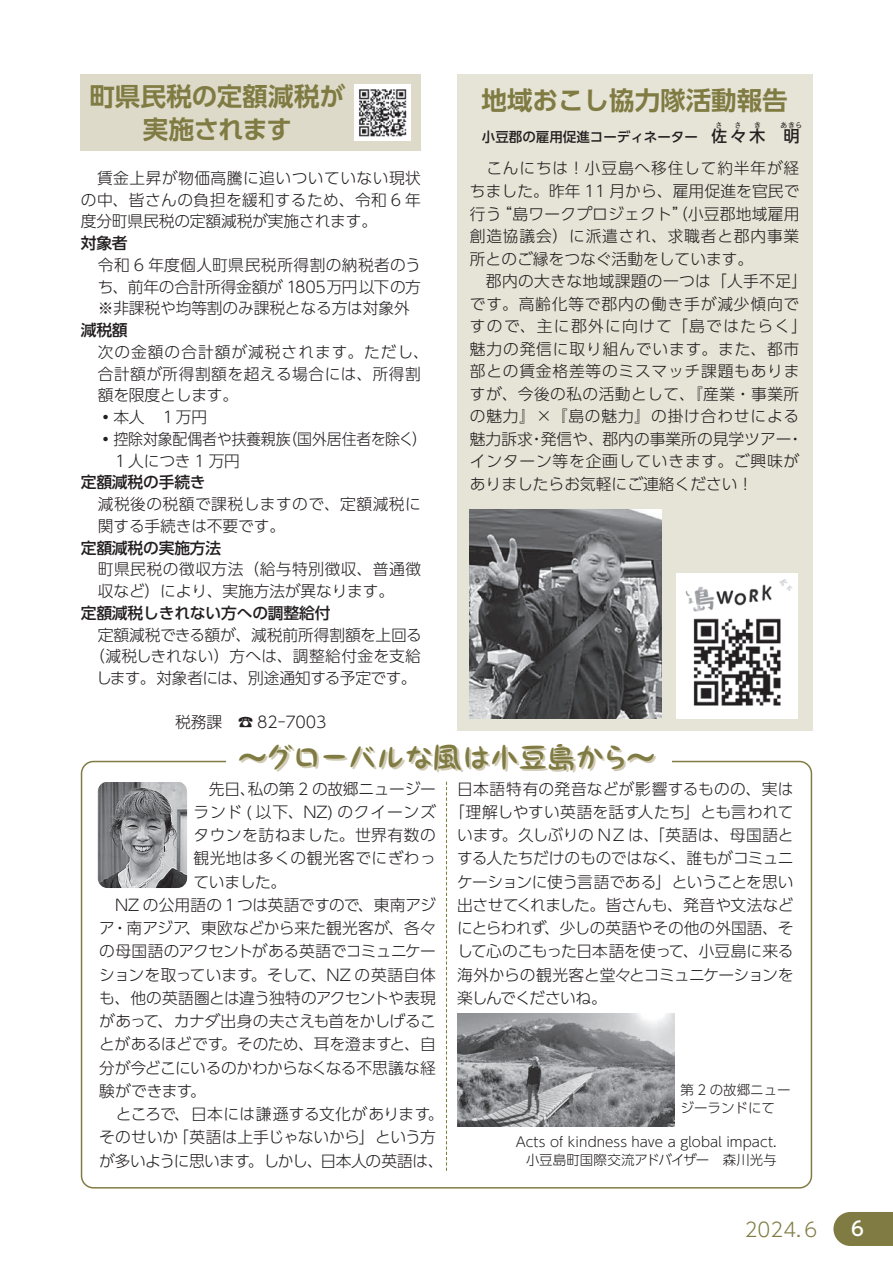
<style>
.page{position:relative;width:893px;height:1263px;background:#fff}
.page>*{position:absolute;margin:0;border:0;box-sizing:border-box;transform-origin:0 0}
.t1{font:700 28.5px "Ro Pokkru Std";color:#7f7b42}
.t2{font:700 25.5px/33px "UD Shin Go Pro De";color:#7f7b42;text-align:center}
.t3{font:300 19.5px "UD Shin Go Pro";color:#7f7b42}
.t4{font:500 19.5px "UD Shin Go Pro";color:#fff}
.t5{font:300 15.75px/21.8px "UD Shin Go Pro";color:#231f20}
.t6{font:300 15.75px/21.8px "UD Shin Go Pro";letter-spacing:.03em;color:#231f20}
.t7{font:300 15.75px/23.2px "UD Shin Go Pro";letter-spacing:-.035em;color:#231f20}
.t8{font:300 15.75px "UD Shin Go Pro";letter-spacing:.05em;color:#231f20}
.t9{font:300 15.75px "UD Shin Go Pro";letter-spacing:-.025em;color:#231f20}
.t10{font:500 15.75px "UD Shin Go Pro";letter-spacing:-.01em;color:#231f20}
.t11{font:300 15.75px "UD Shin Go Pro";letter-spacing:-.02em;color:#231f20}
.t12{font:300 15.75px "UD Shin Go Pro";letter-spacing:-.04em;color:#231f20}
.t13{font:300 15.75px "UD Shin Go Pro";letter-spacing:.02em;color:#231f20}
.t14{font:300 15.75px "UD Shin Go Pro";letter-spacing:.025em;color:#231f20}
.t15{font:300 15.75px "UD Shin Go Pro";letter-spacing:.085em;color:#231f20}
.t16{font:300 15.75px "UD Shin Go Pro";letter-spacing:.055em;color:#231f20}
.t17{font:300 15.75px "UD Shin Go Pro";letter-spacing:.06em;color:#231f20}
.t18{font:300 15.75px "UD Shin Go Pro";letter-spacing:-.03em;color:#231f20}
.t19{font:300 15.75px "UD Shin Go Pro";color:#231f20;scale:.95 1}
.t20{font:300 13.5px/18px "UD Shin Go Pro";color:#231f20;text-align:right}
.t21{font:500 13.5px "UD Shin Go Pro";color:#231f20}
.t22{font:500 7.5px "UD Shin Go Pro";color:#231f20}
.s1{color:#d1cbb5}
</style>
<div class="page">
<svg style="left:446px;top:782px;width:1px;height:389px"></svg>
<div style="left:457px;top:74px;width:355px;height:657px;background:#e6e3d7"></div>
<svg style="left:833px;top:1212px;width:60px;height:34px;background:#87844f"></svg>
<div style="left:81px;top:74px;width:340px;height:77px;background:#dedaca"></div>
<img style="left:98px;top:782px;width:89px;height:106px">
<img style="left:470px;top:510px;width:191px;height:208px">
<img style="left:457px;top:1014px;width:217px;height:112px">
<img style="left:676px;top:573px;width:121px;height:145px">
<img style="left:354px;top:85px;width:56px;height:56px">
<h2 class="t2" style="left:90px;top:79px;width:257px">町県民税の定額減税が実施されます</h2>
<p class="t5" style="left:81px;top:166px;width:342px;text-align:justify">　賃金上昇が物価高騰に追いついていない現状の中、皆さんの負担を緩和するため、令和 6 年度分町県民税の定額減税が実施されます。</p>
<p class="t10" style="left:81px;top:230px;width:48px">対象者</p>
<p class="t5" style="left:98px;top:253px;width:325px;text-align:justify">令和 6 年度個人町県民税所得割の納税者のうち、前年の合計所得金額が 1805万円以下の方※非課税や均等割のみ課税となる方は対象外</p>
<p class="t10" style="left:81px;top:317px;width:48px">減税額</p>
<p class="t17" style="left:98px;top:339px;width:333px">次の金額の合計額が減税されます。ただし、</p>
<p class="t6" style="left:98px;top:362px;width:325px">合計額が所得割額を超える場合には、所得割</p>
<p class="t5" style="left:98px;top:384px;width:142px">額を限度とします。</p>
<p class="t5" style="left:98px;top:406px;width:111px">・本人　１万円</p>
<p class="t19" style="left:282px;top:426px;width:154px">（国外居住者を除く(</p>
<p class="t5" style="left:113px;top:427px;width:180px;text-indent:-15px">・控除対象配偶者や扶養親族<br>１人につき 1 万円</p>
<p class="t10" style="left:81px;top:470px;width:126px">定額減税の手続き</p>
<p class="t6" style="left:98px;top:493px;width:325px">減税後の税額で課税しますので、定額減税に関する手続きは不要です。</p>
<p class="t10" style="left:81px;top:535px;width:142px">定額減税の実施方法</p>
<p class="t6" style="left:98px;top:558px;width:325px">町県民税の徴収方法（給与特別徴収、普通徴収など）により、実施方法が異なります。</p>
<p class="t10" style="left:81px;top:600px;width:251px">定額減税しきれない方への調整給付</p>
<p class="t5" style="left:89px;top:623px;width:334px;text-align:center">定額減税できる額が、減税前所得割額を上回る（減税しきれない）方へは、調整給付金を支給します。対象者には、別途通知する予定です。</p>
<p class="t5" style="left:257px;top:710px;width:71px">82-7003</p>
<p class="t5" style="left:175px;top:710px;width:48px">税務課</p>
<p class="t5" style="left:238px;top:710px;width:8px">︎☎</p>
<h2 class="t2" style="left:482px;top:83px;width:307px">地域おこし協力隊活動報告</h2>
<p class="t10" style="left:711px;top:124px;width:55px">佐々木</p>
<p class="t22" style="left:780px;top:119px;width:24px">あきら</p>
<p class="t5" style="left:470px;top:157px;width:331px;line-height:22.5px;text-align:right">　こんにちは！小豆島へ移住して約半年が経ちました。昨年 11 月から、雇用促進を官民で“島ワークプロジェクト”（小豆郡地域雇用</p>
<p class="t22" style="left:715px;top:119px;width:9px">さ</p>
<p class="t22" style="left:734px;top:119px;width:9px">さ</p>
<p class="t22" style="left:754px;top:119px;width:9px">き</p>
<p class="t10" style="left:784px;top:124px;width:17px">明</p>
<p class="t21" style="left:482px;top:125px;width:217px">小豆郡の雇用促進コーディネーター</p>
<p class="t5" style="left:470px;top:202px;width:33px">行う</p>
<p class="t8" style="left:470px;top:223px;width:331px">創造協議会）に派遣され、求職者と郡内事業</p>
<p class="t5" style="left:470px;top:247px;width:285px">所とのご縁をつなぐ活動をしています。</p>
<p class="t13" style="left:470px;top:268px;width:339px">　郡内の大きな地域課題の一つは「人手不足「</p>
<p class="t8" style="left:470px;top:291px;width:331px">です。高齢化等で郡内の働き手が減少傾向で</p>
<p class="t15" style="left:470px;top:313px;width:339px">すので、主に郡外に向けて「島ではたらく「</p>
<p class="t16" style="left:470px;top:336px;width:331px">魅力の発信に取り組んでいます。また、都市</p>
<p class="t8" style="left:470px;top:358px;width:331px">部との賃金格差等のミスマッチ課題もありま</p>
<p class="t14" style="left:470px;top:381px;width:331px">すが、今後の私の活動として、『産業・事業所</p>
<p class="t8" style="left:470px;top:403px;width:331px">の魅力』×『島の魅力』の掛け合わせによる</p>
<p class="t5" style="left:788px;top:427px;width:17px">・</p>
<p class="t5" style="left:541px;top:427px;width:252px">発信や、郡内の事業所の見学ツアー</p>
<p class="t5" style="left:470px;top:427px;width:331px;line-height:22.5px">魅力訴求<br>インターン等を企画していきます。ご興味がありましたらお気軽にご連絡ください!</p>
<p class="t5" style="left:529px;top:427px;width:17px">・</p>
<h1 class="t1" style="left:238px;top:736px;width:420px">～グローバルな風は小豆島から<span class="s1">~</span>～</h1>
<p class="t11" style="left:248px;top:776px;width:190px">私の第 2 の故郷ニュージー</p>
<p class="t5" style="left:193px;top:777px;width:64px">　先日、</p>
<p class="t8" style="left:193px;top:799px;width:244px">ランド ( 以下、NZ) のクイーンズ</p>
<p class="t6" style="left:193px;top:824px;width:244px">タウンを訪ねました。世界有数の</p>
<p class="t6" style="left:193px;top:847px;width:244px">観光地は多くの観光客でにぎわっ</p>
<p class="t5" style="left:193px;top:870px;width:94px">ていました。</p>
<p class="t5" style="left:99px;top:893px;width:338px">　NZ の公用語の 1 つは英語ですので、東南アジ</p>
<p class="t5" style="left:185px;top:917px;width:252px">、東欧などから来た観光客が、各々</p>
<p class="t5" style="left:112px;top:917px;width:78px">・南アジア</p>
<p class="t5" style="left:99px;top:917px;width:17px">ア</p>
<p class="t12" style="left:99px;top:939px;width:338px">の母国語のアクセントがある英語でコミュニケー</p>
<p class="t6" style="left:251px;top:963px;width:187px">。そして、NZ の英語自体</p>
<p class="t5" style="left:99px;top:963px;width:155px">ションを取っています</p>
<p class="t7" style="left:99px;top:986px;width:338px">も、他の英語圏とは違う独特のアクセントや表現</p>
<p class="t9" style="left:99px;top:1008px;width:338px">があって、カナダ出身の夫さえも首をかしげるこ</p>
<p class="t9" style="left:221px;top:1032px;width:216px">。そのため、耳を澄ますと、自</p>
<p class="t11" style="left:99px;top:1032px;width:126px">とがあるほどです</p>
<p class="t11" style="left:99px;top:1055px;width:338px">分が今どこにいるのかわからなくなる不思議な経</p>
<p class="t5" style="left:190px;top:1079px;width:17px">。</p>
<p class="t5" style="left:99px;top:1079px;width:95px">験ができます</p>
<p class="t5" style="left:173px;top:1102px;width:264px;line-height:23.2px;text-indent:-74px">　ところで、日本には謙遜する文化があります「英語は上手じゃないから」という方</p>
<p class="t5" style="left:428px;top:1103px;width:17px">。</p>
<p class="t5" style="left:99px;top:1126px;width:81px">そのせいか</p>
<p class="t12" style="left:99px;top:1148px;width:152px">が多いように思います</p>
<p class="t18" style="left:248px;top:1148px;width:198px">。しかし、日本人の英語は、</p>
<p class="t5" style="left:449px;top:776px;width:346px;line-height:23.2px;text-align:right">日本語特有の発音などが影響するものの、実は「理解しやすい英語を話す人たち」とも言われて。久しぶりの NZ は、「英語は、母国語と</p>
<p class="t5" style="left:457px;top:824px;width:49px">います</p>
<p class="t5" style="left:457px;top:847px;width:338px">する人たちだけのものではなく、誰もがコミュニ</p>
<p class="t7" style="left:457px;top:869px;width:338px">ケーションに使う言語である」ということを思い</p>
<p class="t9" style="left:457px;top:892px;width:338px">出させてくれました。皆さんも、発音や文法など</p>
<p class="t5" style="left:544px;top:917px;width:251px">、少しの英語やその他の外国語、そ</p>
<p class="t7" style="left:457px;top:916px;width:338px">にとらわれず<br>して心のこもった日本語を使って、小豆島に来る海外からの観光客と堂々とコミュニケーションを楽しんでくださいね。</p>
<p class="t20" style="left:681px;top:1080px;width:112px;text-align:left">第 2 の故郷ニュージーランドにて</p>
<p class="t20" style="left:516px;top:1132px;width:262px">Acts of kindness have a global impact.小豆島町国際交流アドバイザー　森川光与</p>
<p class="t3" style="left:745px;top:1214px;width:77px">2024.６</p>
<p class="t4" style="left:851px;top:1213px;width:14px">6</p>
</div>
